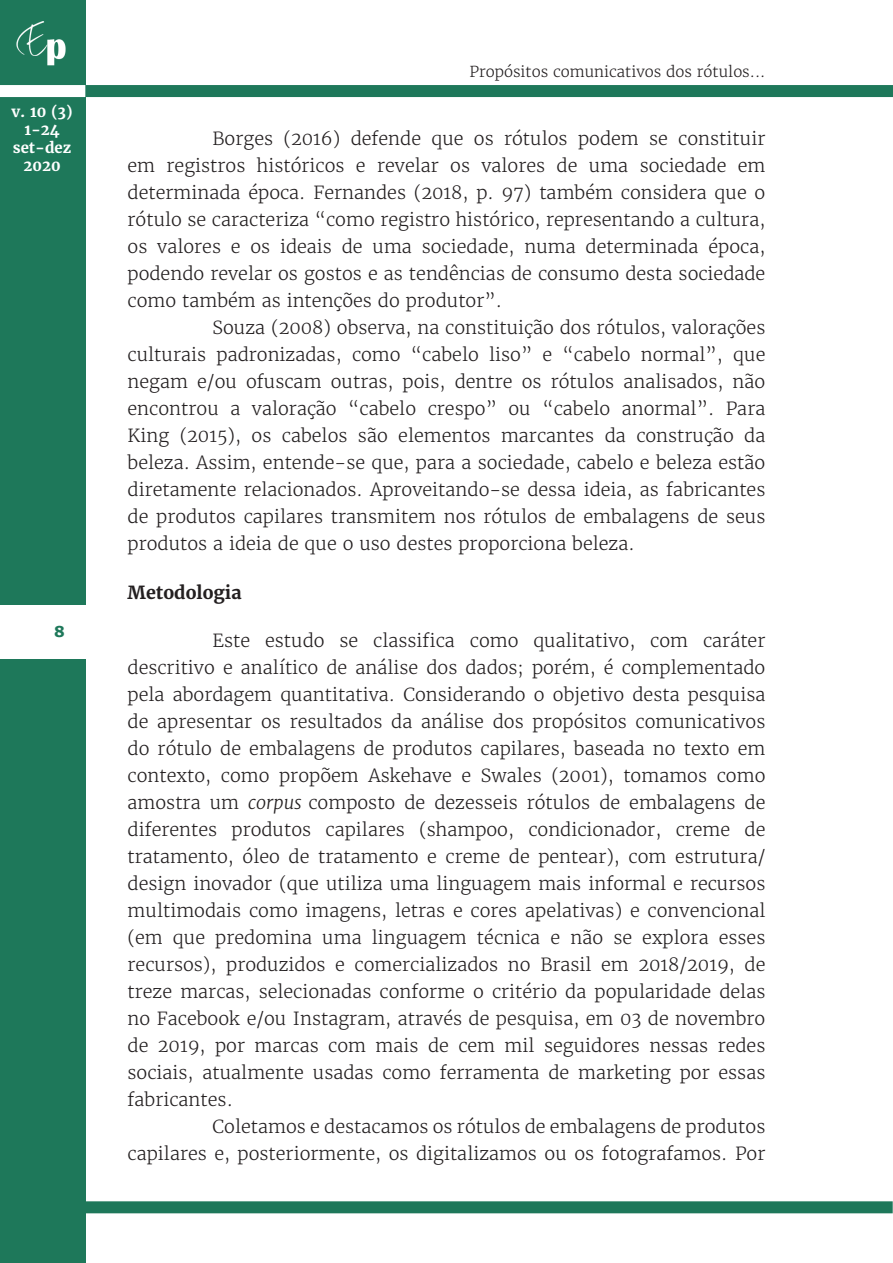
<style>
.page{position:relative;width:893px;height:1263px;background:#fff}
.page>*{position:absolute;margin:0;border:0;box-sizing:border-box;transform-origin:0 0}
.Corpo_do_artigo{font:300 18px/27px "Merriweather";color:#231f20;text-align:justify}
.Título_de_seção_prim{font:700 18px "Merriweather";color:#231f20}
.t1{font:300 15px "Merriweather";color:#231f20}
.t2{font:700 15px/18px "Merriweather";color:#fff;text-align:center}
.t3{font:700 15px "Verdana";color:#1e785a}
.s1{font-style:italic}
</style>
<div class="page">
<div style="left:0;top:0;width:85px;height:1263px;background:#1e785a"></div>
<img style="left:16px;top:21px;width:50px;height:45px">
<div style="left:85px;top:85px;width:808px;height:12px;background:#1e785a"></div>
<div style="left:0;top:85px;width:85px;height:12px;background:#fff"></div>
<div style="left:0;top:605px;width:85px;height:53px;background:#fff"></div>
<div style="left:84px;top:1201px;width:809px;height:12px;background:#1e785a"></div>
<p class="t2" style="left:11px;top:103px;width:63px">v. 10 (3)<br>1-24 set-dez<br>2020</p>
<p class="t3" style="left:54px;top:622px;width:12px">8</p>
<p class="t1" style="left:469px;top:62px;width:297px">Propósitos comunicativos dos rótulos...</p>
<p class="Corpo_do_artigo" style="left:128px;top:125px;width:639px;text-indent:85px">Borges (2016) defende que os rótulos podem se constituir em registros históricos e revelar os valores de uma sociedade em determinada época. Fernandes (2018, p. 97) também considera que o rótulo se caracteriza “como registro histórico, representando a cultura, os valores e os ideais de uma sociedade, numa determinada época, podendo revelar os gostos e as tendências de consumo desta sociedade como também as intenções do produtor”.</p>
<p class="Corpo_do_artigo" style="left:128px;top:314px;width:639px;text-indent:85px">Souza (2008) observa, na constituição dos rótulos, valorações culturais padronizadas, como “cabelo liso” e “cabelo normal”, que negam e/ou ofuscam outras, pois, dentre os rótulos analisados, não encontrou a valoração “cabelo crespo” ou “cabelo anormal”. Para King (2015), os cabelos são elementos marcantes da construção da beleza. Assim, entende-se que, para a sociedade, cabelo e beleza estão diretamente relacionados. Aproveitando-se dessa ideia, as fabricantes de produtos capilares transmitem nos rótulos de embalagens de seus produtos a ideia de que o uso destes proporciona beleza.</p>
<p class="Título_de_seção_prim" style="left:128px;top:581px;width:116px">Metodologia</p>
<p class="Corpo_do_artigo" style="left:128px;top:627px;width:639px;text-indent:85px">Este estudo se classifica como qualitativo, com caráter descritivo e analítico de análise dos dados; porém, é complementado pela abordagem quantitativa. Considerando o objetivo desta pesquisa de apresentar os resultados da análise dos propósitos comunicativos do rótulo de embalagens de produtos capilares, baseada no texto em contexto, como propõem Askehave e Swales (2001), tomamos como amostra um <span class="s1">corpus</span> composto de dezesseis rótulos de embalagens de diferentes produtos capilares (shampoo, condicionador, creme de tratamento, óleo de tratamento e creme de pentear), com estrutura/ design inovador (que utiliza uma linguagem mais informal e recursos multimodais como imagens, letras e cores apelativas) e convencional (em que predomina uma linguagem técnica e não se explora esses recursos), produzidos e comercializados no Brasil em 2018/2019, de treze marcas, selecionadas conforme o critério da popularidade delas no Facebook e/ou Instagram, através de pesquisa, em 03 de novembro de 2019, por marcas com mais de cem mil seguidores nessas redes sociais, atualmente usadas como ferramenta de marketing por essas fabricantes.</p>
<p class="Corpo_do_artigo" style="left:128px;top:1113px;width:639px;text-align:right">Coletamos e destacamos os rótulos de embalagens de produtos<br>capilares e, posteriormente, os digitalizamos ou os fotografamos. Por</p>
</div>
